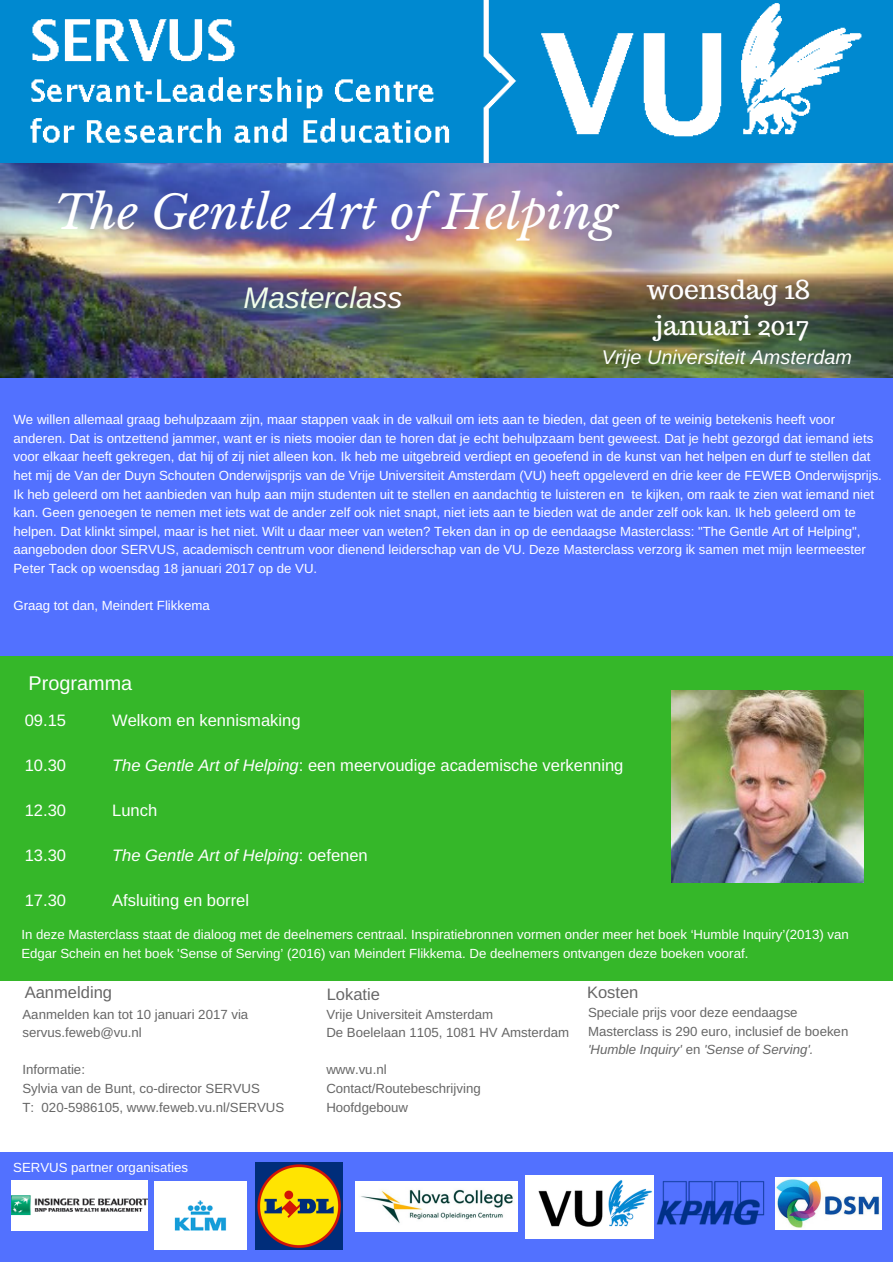
<style>
.page{position:relative;width:893px;height:1262px;background:#fff}
.page>*{position:absolute;margin:0;border:0;box-sizing:border-box;transform-origin:0 0}
.t1{font:italic 46.35px "Libre Baskerville";color:#fff}
.t2{font:italic 29.78px "Arimo";color:#f2ffeb}
.t3{font:26.47px/36.5px "Trocchi";color:#fff}
.t4{font:italic 19.88px "Arimo";color:#fff}
.t5{font:19.88px "Arimo";color:#fff}
.t6{font:16.58px "Arimo";color:#fff}
.t7{font:italic 16.58px "Arimo";color:#fff}
.t8{font:16.58px "Arimo";color:#666}
.t9{font:13.2px/18.5px "Arimo";color:#fff}
.t10{font:13.2px/18.5px "Arimo";color:#666}
.s1{color:#fff}
.s2{font-style:italic}
.s3{font-style:normal}
</style>
<div class="page">
<div style="left:0;top:0;width:892px;height:1262px;background:#5271ff"></div>
<img style="left:0;top:0;width:892px;height:175px">
<img style="left:1px;top:163px;width:891px;height:215px">
<div style="left:0;top:657px;width:892px;height:483px;background:#35b729"></div>
<div style="left:0;top:981px;width:892px;height:171px;background:#fff"></div>
<img style="left:671px;top:691px;width:192px;height:192px">
<img style="left:12px;top:1181px;width:135px;height:50px">
<img style="left:255px;top:1162px;width:87px;height:87px">
<img style="left:155px;top:1181px;width:91px;height:69px">
<img style="left:355px;top:1181px;width:162px;height:51px">
<img style="left:776px;top:1178px;width:105px;height:52px">
<img style="left:525px;top:1175px;width:128px;height:63px">
<img style="left:656px;top:1181px;width:109px;height:44px">
<h1 class="t1" style="left:54px;top:184px;width:564px">The Gentle Art of Helping</h1>
<h2 class="t2" style="left:243px;top:281px;width:160px">Mastercla<span class="s1">ss</span></h2>
<h3 class="t3" style="left:647px;top:271px;width:165px">woensdag 18 januari 2017</h3>
<h3 class="t4" style="left:601px;top:346px;width:252px">Vrije Universiteit Amsterdam</h3>
<p class="t9" style="left:13px;top:410px;width:870px">We willen allemaal graag behulpzaam zijn, maar stappen vaak in de valkuil om iets aan te bieden, dat geen of te weinig betekenis heeft voor anderen. Dat is ontzettend jammer, want er is niets mooier dan te horen dat je echt behulpzaam bent geweest. Dat je hebt gezorgd dat iemand iets voor elkaar heeft gekregen, dat hij of zij niet alleen kon. Ik heb me uitgebreid verdiept en geoefend in de kunst van het helpen en durf te stellen dat het mij de Van der Duyn Schouten Onderwijsprijs van de Vrije Universiteit Amsterdam (VU) heeft opgeleverd en drie keer de FEWEB Onderwijsprijs.<br>Ik heb geleerd om het aanbieden van hulp aan mijn studenten uit te stellen en aandachtig te luisteren en te kijken, om raak te zien wat iemand niet kan. Geen genoegen te nemen met iets wat de ander zelf ook niet snapt, niet iets aan te bieden wat de ander zelf ook kan. Ik heb geleerd om te helpen. Dat klinkt simpel, maar is het niet. Wilt u daar meer van weten? Teken dan in op de eendaagse Masterclass: "The Gentle Art of Helping", aangeboden door SERVUS, academisch centrum voor dienend leiderschap van de VU. Deze Masterclass verzorg ik samen met mijn leermeester Peter Tack op woensdag 18 januari 2017 op de VU.</p>
<p class="t9" style="left:13px;top:596px;width:198px">Graag tot dan, Meindert Flikkema</p>
<h3 class="t5" style="left:29px;top:672px;width:105px">Programma</h3>
<p class="t6" style="left:25px;top:711px;width:43px">09.15</p>
<p class="t6" style="left:112px;top:711px;width:190px">Welkom en kennismaking</p>
<p class="t6" style="left:25px;top:756px;width:43px">10.30</p>
<p class="t6" style="left:112px;top:756px;width:513px"><span class="s2">The Gentle Art of Helping</span>: een meervoudige academische verkenning</p>
<p class="t6" style="left:25px;top:801px;width:43px">12.30</p>
<p class="t6" style="left:112px;top:801px;width:47px">Lunch</p>
<p class="t6" style="left:25px;top:846px;width:43px">13.30</p>
<p class="t7" style="left:112px;top:846px;width:257px">The Gentle Art of Helping<span class="s3">: oefenen</span></p>
<p class="t6" style="left:25px;top:891px;width:43px">17.30</p>
<p class="t6" style="left:112px;top:891px;width:138px">Afsluiting en borrel</p>
<p class="t9" style="left:21px;top:926px;width:828px">In deze Masterclass staat de dialoog met de deelnemers centraal. Inspiratiebronnen vormen onder meer het boek ‘Humble Inquiry’(2013) van<br>Edgar Schein en het boek 'Sense of Serving’ (2016) van Meindert Flikkema. De deelnemers ontvangen deze boeken vooraf.</p>
<p class="t8" style="left:25px;top:983px;width:89px">Aanmelding</p>
<p class="t8" style="left:327px;top:985px;width:55px">Lokatie</p>
<p class="t8" style="left:587px;top:983px;width:53px">Kosten</p>
<p class="t10" style="left:22px;top:1005px;width:227px">Aanmelden kan tot 10 januari 2017 via servus.feweb@vu.nl</p>
<p class="t10" style="left:22px;top:1061px;width:263px">Informatie:<br>Sylvia van de Bunt, co-director SERVUS<br>T: 020-5986105, www.feweb.vu.nl/SERVUS</p>
<p class="t9" style="left:13px;top:1158px;width:176px">SERVUS partner organisaties</p>
<p class="t10" style="left:326px;top:1005px;width:244px">Vrije Universiteit Amsterdam<br>De Boelelaan 1105, 1081 HV Amsterdam</p>
<p class="t10" style="left:326px;top:1061px;width:156px">www.vu.nl<br>Contact/Routebeschrijving<br>Hoofdgebouw</p>
<p class="t10" style="left:588px;top:1003px;width:262px">Speciale prijs voor deze eendaagse<br>Masterclass is 290 euro, inclusief de boeken <span class="s2">'Humble Inquiry'</span> en <span class="s2">'Sense of Serving'.</span></p>
</div>
